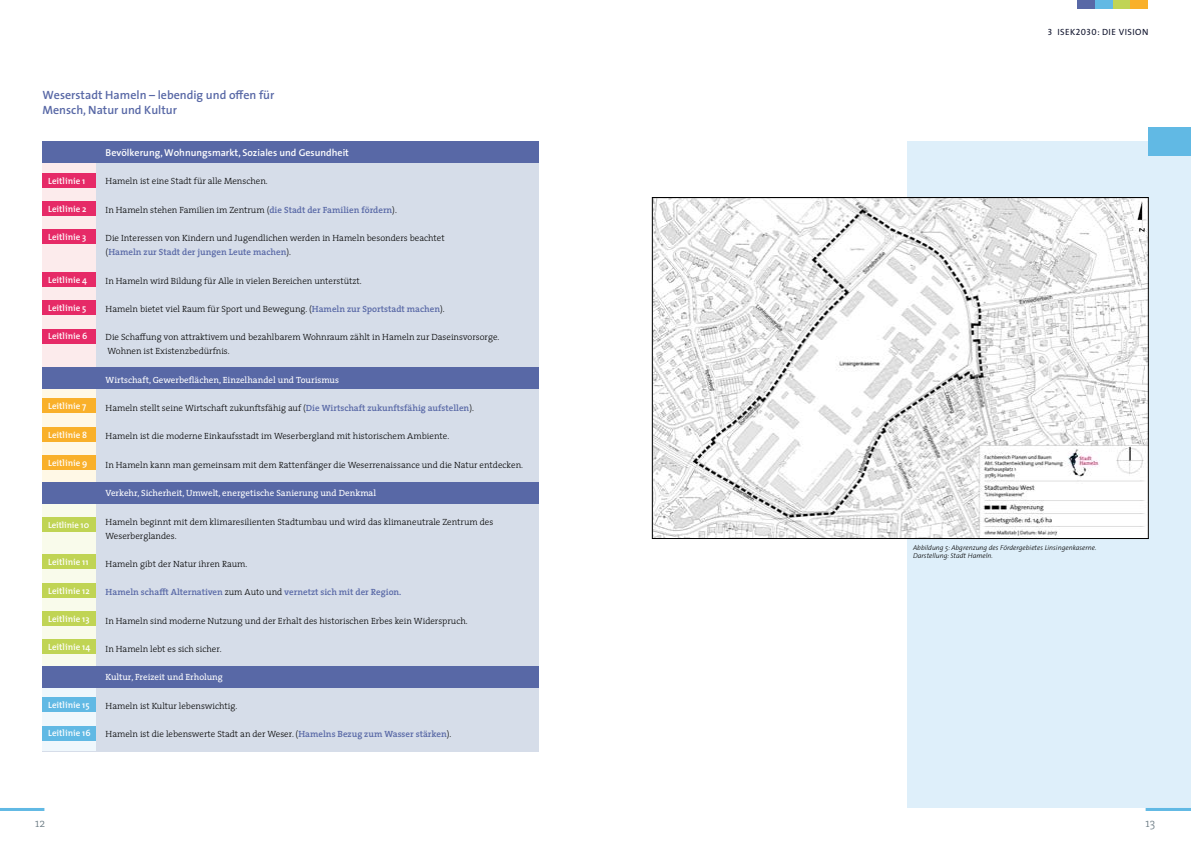
<style>
.page{position:relative;width:1191px;height:842px;background:#fff}
.page>*{position:absolute;margin:0;border:0;box-sizing:border-box;transform-origin:0 0}
.t1{font:600 12px/15px "The Sans";color:#5868a6}
.t2{font:300 12px "The Serif";color:#687881}
.t3{font:600 10px "The Sans";color:#fff}
.t4{font:300 9px/14.2px "The Serif";color:#000}
.t5{font:600 9px "The Mix";color:#fff}
.t6{font:9px "The Serif";color:#fff}
.t7{font:600 9px "The Serif";color:#5868a6}
.t8{font:9px "The Sans Regular Caps";letter-spacing:.05em;color:#0f132c}
.t9{font:600 8.8px "The Mix";letter-spacing:-.01em;color:#fff}
.t10{font:italic 300 7px/8.4px "The Sans";color:#000}
.s1{font-weight:600;color:#5868a6}
.s2{font-weight:300;color:#000}
.s3{font-size:9px}
</style>
<div class="page">
<div style="left:907px;top:142px;width:284px;height:666px;background:#deeffa"></div>
<div style="left:1148px;top:128px;width:43px;height:28px;background:#61b9e4"></div>
<img style="left:654px;top:199px;width:492px;height:338px">
<div style="left:43px;top:142px;width:496px;height:609px;background:#d6dde9"></div>
<div style="left:43px;top:162px;width:53px;height:207px;background:#fcebec"></div>
<div style="left:43px;top:388px;width:53px;height:94px;background:#fff8e6"></div>
<div style="left:43px;top:502px;width:53px;height:168px;background:#f9fbeb"></div>
<div style="left:43px;top:680px;width:53px;height:71px;background:#eff7fc"></div>
<div style="left:43px;top:142px;width:496px;height:21px;background:#5868a6"></div>
<div style="left:43px;top:367px;width:496px;height:22px;background:#5868a6"></div>
<div style="left:43px;top:482px;width:496px;height:21px;background:#5868a6"></div>
<div style="left:43px;top:666px;width:496px;height:21px;background:#5868a6"></div>
<div style="left:43px;top:173px;width:53px;height:14px;background:#e62a67"></div>
<div style="left:43px;top:201px;width:53px;height:15px;background:#e62a67"></div>
<div style="left:43px;top:230px;width:53px;height:14px;background:#e62a67"></div>
<div style="left:43px;top:272px;width:53px;height:14px;background:#e62a67"></div>
<div style="left:43px;top:301px;width:53px;height:14px;background:#e62a67"></div>
<div style="left:43px;top:329px;width:53px;height:14px;background:#e62a67"></div>
<div style="left:43px;top:399px;width:53px;height:14px;background:#f9b02a"></div>
<div style="left:43px;top:427px;width:53px;height:14px;background:#f9b02a"></div>
<div style="left:43px;top:456px;width:53px;height:14px;background:#f9b02a"></div>
<div style="left:43px;top:517px;width:53px;height:14px;background:#c0d454"></div>
<div style="left:43px;top:555px;width:53px;height:14px;background:#c0d454"></div>
<div style="left:43px;top:583px;width:53px;height:14px;background:#c0d454"></div>
<div style="left:43px;top:611px;width:53px;height:15px;background:#c0d454"></div>
<div style="left:43px;top:640px;width:53px;height:14px;background:#c0d454"></div>
<div style="left:43px;top:697px;width:53px;height:15px;background:#61b9e4"></div>
<div style="left:43px;top:726px;width:53px;height:14px;background:#61b9e4"></div>
<hr style="left:0;top:808px;width:44px;height:3px;background:#61b9e4">
<hr style="left:1145px;top:808px;width:46px;height:3px;background:#61b9e4">
<div style="left:1076px;top:0;width:18px;height:9px;background:#5868a6"></div>
<div style="left:1094px;top:0;width:18px;height:9px;background:#61b9e4"></div>
<div style="left:1112px;top:0;width:18px;height:9px;background:#c0d454"></div>
<div style="left:1130px;top:0;width:18px;height:9px;background:#f9b02a"></div>
<h1 class="t1" style="left:43px;top:87px;width:233px">Weserstadt Hameln – lebendig und offen für<br>Mensch, Natur und Kultur</h1>
<p class="t3" style="left:106px;top:144px;width:245px">Bevölkerung, Wohnungsmarkt, Soziales und Gesundheit</p>
<p class="t4" style="left:106px;top:174px;width:164px">Hameln ist eine Stadt für alle Menschen.</p>
<p class="t4" style="left:106px;top:202px;width:293px">In Hameln stehen Familien im Zentrum (<span class="s1">die Stadt der Familien fördern</span>).</p>
<p class="t4" style="left:106px;top:231px;width:340px">Die Interessen von Kindern und Jugendlichen werden in Hameln besonders beachtet (<span class="s1">Hameln zur Stadt der jungen Leute machen</span>).</p>
<p class="t4" style="left:106px;top:273px;width:257px">In Hameln wird Bildung für Alle in vielen Bereichen unterstützt.</p>
<p class="t4" style="left:106px;top:301px;width:340px">Hameln bietet viel Raum für Sport und Bewegung. (<span class="s1">Hameln zur Sportstadt machen</span>).</p>
<p class="t4" style="left:106px;top:330px;width:395px">Die Schaffung von attraktivem und bezahlbarem Wohnraum zählt in Hameln zur Daseinsvorsorge.<br>Wohnen ist Existenzbedürfnis.</p>
<p class="t6" style="left:106px;top:372px;width:235px">Wirtschaft, Gewerbeflächen, Einzelhandel und Tourismus</p>
<p class="t4" style="left:106px;top:401px;width:370px">Hameln stellt seine Wirtschaft zukunftsfähig auf (<span class="s1">Die Wirtschaft zukunftsfähig aufstellen</span>).</p>
<p class="t4" style="left:106px;top:429px;width:345px">Hameln ist die moderne Einkaufsstadt im Weserbergland mit historischem Ambiente.</p>
<p class="t4" style="left:106px;top:457px;width:419px">In Hameln kann man gemeinsam mit dem Rattenfänger die Weserrenaissance und die Natur entdecken.</p>
<p class="t6" style="left:106px;top:486px;width:272px">Verkehr, Sicherheit, Umwelt, energetische Sanierung und Denkmal</p>
<p class="t4" style="left:106px;top:514px;width:389px">Hameln beginnt mit dem klimaresilienten Stadtumbau und wird das klimaneutrale Zentrum des<br>Weserberglandes.</p>
<p class="t4" style="left:106px;top:557px;width:143px">Hameln gibt der Natur ihren Raum.</p>
<p class="t7" style="left:106px;top:585px;width:297px">Hameln schafft Alternativen <span class="s2">zum Auto und</span> vernetzt sich mit der Region.</p>
<p class="t4" style="left:106px;top:613px;width:363px">In Hameln sind moderne Nutzung und der Erhalt des historischen Erbes kein Widerspruch.</p>
<p class="t4" style="left:106px;top:642px;width:117px">In Hameln lebt es sich sicher.</p>
<p class="t6" style="left:106px;top:670px;width:119px">Kultur, Freizeit und Erholung</p>
<p class="t4" style="left:106px;top:698px;width:133px">Hameln ist Kultur lebenswichtig.</p>
<p class="t4" style="left:106px;top:727px;width:347px">Hameln ist die lebenswerte Stadt an der Weser. (<span class="s1">Hamelns Bezug zum Wasser stärken</span>).</p>
<p class="t5" style="left:48px;top:173px;width:39px">Leitlinie 1</p>
<p class="t5" style="left:48px;top:201px;width:40px">Leitlinie 2</p>
<p class="t5" style="left:48px;top:230px;width:40px">Leitlinie 3</p>
<p class="t5" style="left:48px;top:272px;width:40px">Leitlinie 4</p>
<p class="t5" style="left:48px;top:301px;width:40px">Leitlinie 5</p>
<p class="t5" style="left:48px;top:329px;width:41px">Leitlinie 6</p>
<p class="t5" style="left:48px;top:399px;width:40px">Leitlinie 7</p>
<p class="t5" style="left:48px;top:427px;width:41px">Leitlinie 8</p>
<p class="t5" style="left:48px;top:455px;width:41px">Leitlinie 9</p>
<p class="t9" style="left:48px;top:517px;width:42px">Leitlinie <span class="s3">10</span></p>
<p class="t5" style="left:48px;top:555px;width:42px">Leitlinie 11</p>
<p class="t5" style="left:48px;top:583px;width:43px">Leitlinie 12</p>
<p class="t5" style="left:48px;top:611px;width:43px">Leitlinie 13</p>
<p class="t5" style="left:48px;top:640px;width:44px">Leitlinie 14</p>
<p class="t5" style="left:48px;top:697px;width:43px">Leitlinie 15</p>
<p class="t5" style="left:48px;top:726px;width:44px">Leitlinie 16</p>
<p class="t8" style="left:1047px;top:27px;width:102px">3 ISEK2030: DIE VISION</p>
<p class="t10" style="left:913px;top:543px;width:185px">Abbildung 5: Abgrenzung des Fördergebietes Linsingenkaserne.<br>Darstellung: Stadt Hameln.</p>
<h1 class="t2" style="left:35px;top:813px;width:12px">12</h1>
<h1 class="t2" style="left:1145px;top:813px;width:11px">13</h1>
</div>
